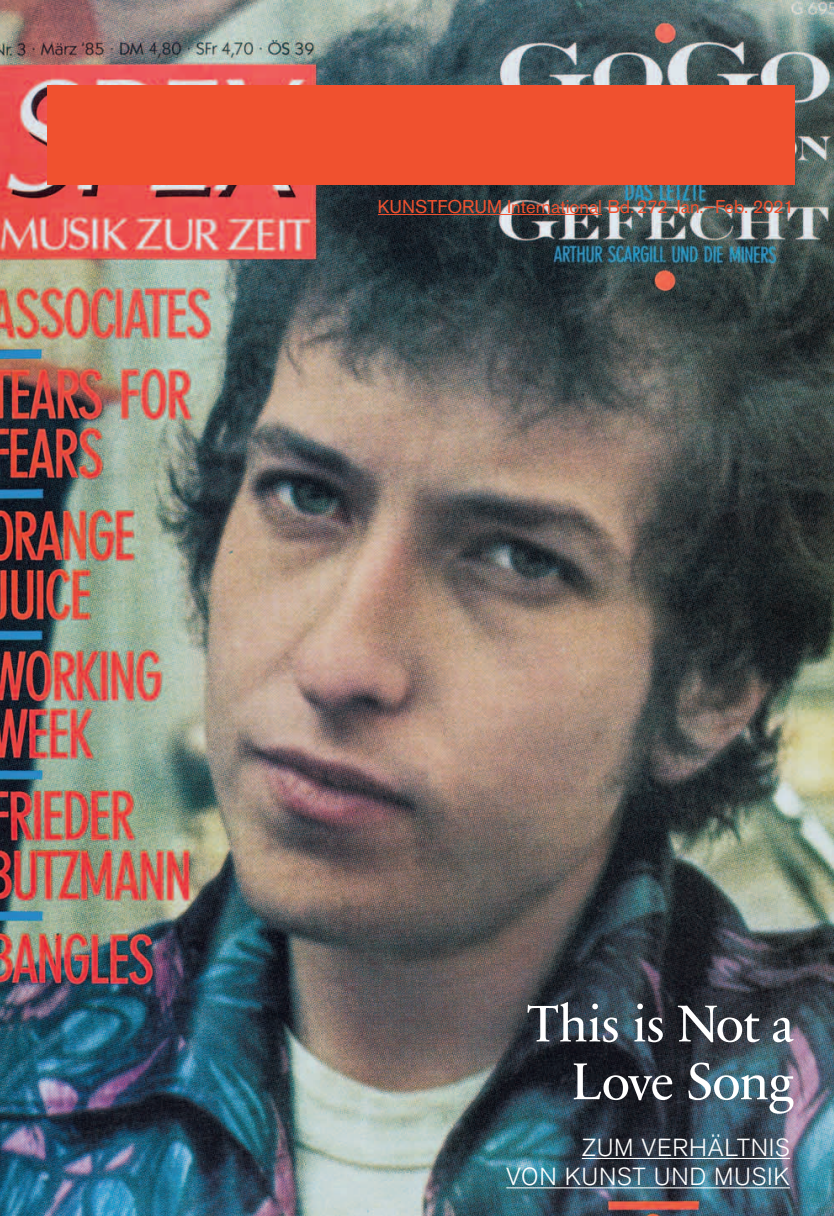
<style>
.page{position:relative;width:834px;height:1216px;background:#fff}
.page>*{position:absolute;margin:0;border:0;box-sizing:border-box;transform-origin:0 0}
.t1{font:52.5px/57.8px "Sabon Next LT Pro";letter-spacing:-.02em;color:#fff;text-align:right}
.t2{font:300 24.5px/29.4px "Akzidenz Grotesk Pro";letter-spacing:.025em;color:#fff;text-align:right}
.t3{font:18.38px "Akzidenz Grotesk Pro";color:#f0512f}
</style>
<div class="page">
<img style="left:0;top:0;width:833px;height:1215px">
<hr style="left:378px;top:214px;width:224px;height:1px;background:#f0512f">
<div style="left:47px;top:85px;width:747px;height:100px;background:#f0512f"></div>
<hr style="left:581px;top:1157px;width:208px;height:1px;background:#fff">
<hr style="left:506px;top:1187px;width:283px;height:1px;background:#fff">
<p class="t3" style="left:378px;top:199px;width:417px">KUNSTFORUM International Bd. 272 Jan. –Feb. 2021</p>
<h1 class="t1" style="left:526px;top:1000px;width:269px">This is Not a<br>Love Song</h1>
<h2 class="t2" style="left:506px;top:1135px;width:285px">ZUM VERHÄLTNIS<br>VON KUNST UND MUSIK</h2>
</div>
